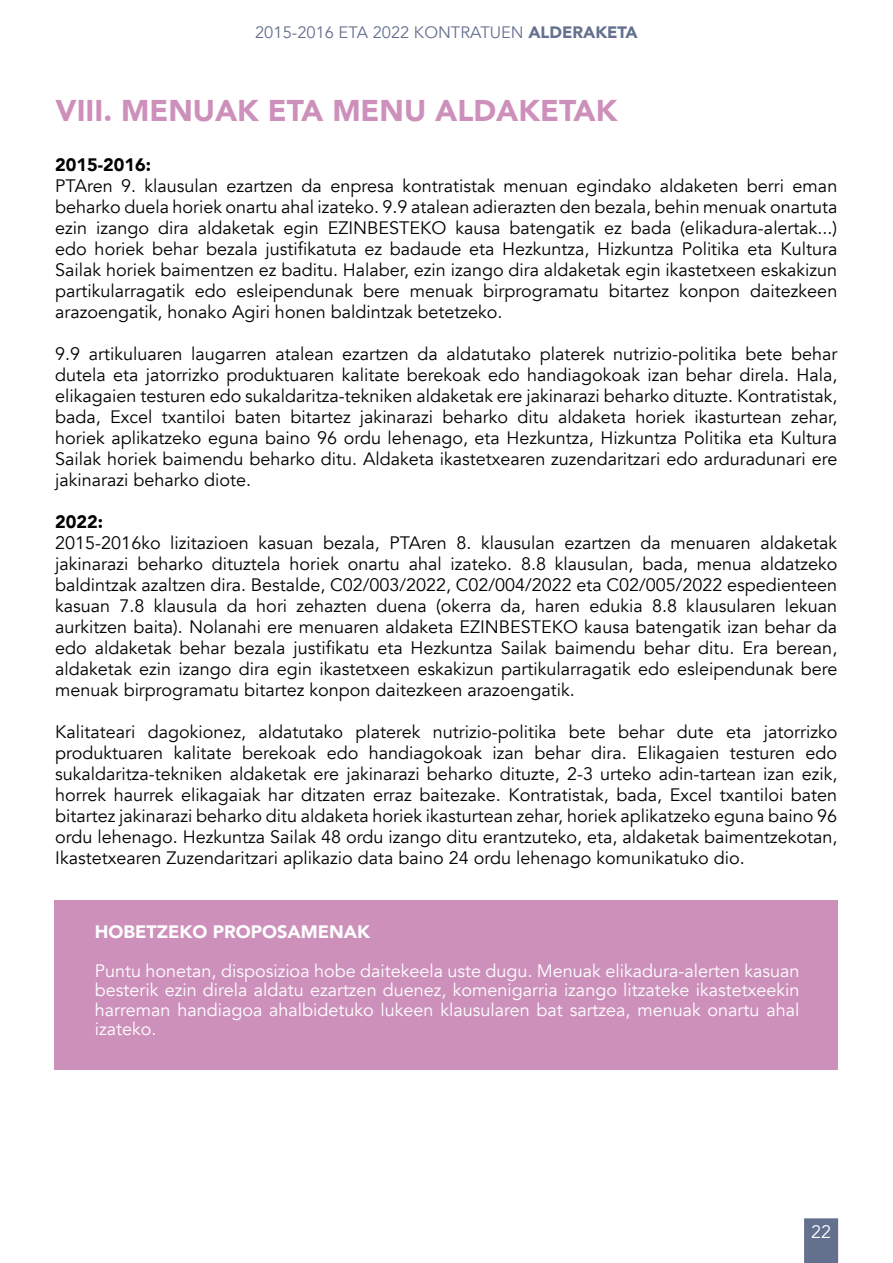
<style>
.page{position:relative;width:893px;height:1263px;background:#fff}
.page>*{position:absolute;margin:0;border:0;box-sizing:border-box;transform-origin:0 0}
.t1{font:900 30px "Avenir";color:#cd90bb}
.t2{font:18px/21px "Avenir";color:#020203;text-align:justify}
.t3{font:18px/19.5px "Avenir";color:#fff;text-align:justify}
.t4{font:900 18px "Avenir";color:#fff}
.t5{font:900 18px "Avenir";color:#020203}
.t6{font:16.5px "Avenir";color:#64708e}
.s1{font-weight:900}
</style>
<div class="page">
<div style="left:804px;top:1218px;width:34px;height:45px;background:#63708e;border:2px solid #63708e"></div>
<div style="left:55px;top:900px;width:783px;height:169px;background:#cd90bb"></div>
<p class="t6" style="left:255px;top:22px;width:384px">2015-2016 ETA 2022 KONTRATUEN <span class="s1">ALDERAKETA</span></p>
<h1 class="t1" style="left:56px;top:85px;width:563px">VIII. MENUAK ETA MENU ALDAKETAK</h1>
<p class="t5" style="left:55px;top:149px;width:97px">2015-2016:</p>
<p class="t2" style="left:55px;top:175px;width:784px">PTAren 9. klausulan ezartzen da enpresa kontratistak menuan egindako aldaketen berri eman beharko duela horiek onartu ahal izateko. 9.9 atalean adierazten den bezala, behin menuak onartuta ezin izango dira aldaketak egin EZINBESTEKO kausa batengatik ez bada (elikadura-alertak...) edo horiek behar bezala justifikatuta ez badaude eta Hezkuntza, Hizkuntza Politika eta Kultura Sailak horiek baimentzen ez baditu. Halaber, ezin izango dira aldaketak egin ikastetxeen eskakizun partikularragatik edo esleipendunak bere menuak birprogramatu bitartez konpon daitezkeen arazoengatik, honako Agiri honen baldintzak betetzeko.</p>
<p class="t2" style="left:55px;top:343px;width:784px">9.9 artikuluaren laugarren atalean ezartzen da aldatutako platerek nutrizio-politika bete behar dutela eta jatorrizko produktuaren kalitate berekoak edo handiagokoak izan behar direla. Hala, elikagaien testuren edo sukaldaritza-tekniken aldaketak ere jakinarazi beharko dituzte. Kontratistak, bada, Excel txantiloi baten bitartez jakinarazi beharko ditu aldaketa horiek ikasturtean zehar, horiek aplikatzeko eguna baino 96 ordu lehenago, eta Hezkuntza, Hizkuntza Politika eta Kultura Sailak horiek baimendu beharko ditu. Aldaketa ikastetxearen zuzendaritzari edo arduradunari ere jakinarazi beharko diote.</p>
<p class="t5" style="left:55px;top:506px;width:49px">2022:</p>
<p class="t2" style="left:55px;top:532px;width:784px">2015-2016ko lizitazioen kasuan bezala, PTAren 8. klausulan ezartzen da menuaren aldaketak jakinarazi beharko dituztela horiek onartu ahal izateko. 8.8 klausulan, bada, menua aldatzeko baldintzak azaltzen dira. Bestalde, C02/003/2022, C02/004/2022 eta C02/005/2022 espedienteen kasuan 7.8 klausula da hori zehazten duena (okerra da, haren edukia 8.8 klausularen lekuan aurkitzen baita). Nolanahi ere menuaren aldaketa EZINBESTEKO kausa batengatik izan behar da edo aldaketak behar bezala justifikatu eta Hezkuntza Sailak baimendu behar ditu. Era berean, aldaketak ezin izango dira egin ikastetxeen eskakizun partikularragatik edo esleipendunak bere menuak birprogramatu bitartez konpon daitezkeen arazoengatik.</p>
<p class="t2" style="left:55px;top:721px;width:784px">Kalitateari dagokionez, aldatutako platerek nutrizio-politika bete behar dute eta jatorrizko produktuaren kalitate berekoak edo handiagokoak izan behar dira. Elikagaien testuren edo sukaldaritza-tekniken aldaketak ere jakinarazi beharko dituzte, 2-3 urteko adin-tartean izan ezik, horrek haurrek elikagaiak har ditzaten erraz baitezake. Kontratistak, bada, Excel txantiloi baten bitartez jakinarazi beharko ditu aldaketa horiek ikasturtean zehar, horiek aplikatzeko eguna baino 96 ordu lehenago. Hezkuntza Sailak 48 ordu izango ditu erantzuteko, eta, aldaketak baimentzekotan, Ikastetxearen Zuzendaritzari aplikazio data baino 24 ordu lehenago komunikatuko dio.</p>
<p class="t4" style="left:95px;top:916px;width:277px">HOBETZEKO PROPOSAMENAK</p>
<p class="t3" style="left:95px;top:961px;width:706px">Puntu honetan, disposizioa hobe daitekeela uste dugu. Menuak elikadura-alerten kasuan besterik ezin direla aldatu ezartzen duenez, komenigarria izango litzateke ikastetxeekin harreman handiagoa ahalbidetuko lukeen klausularen bat sartzea, menuak onartu ahal izateko.</p>
<p class="t3" style="left:811px;top:1223px;width:22px">22</p>
</div>
